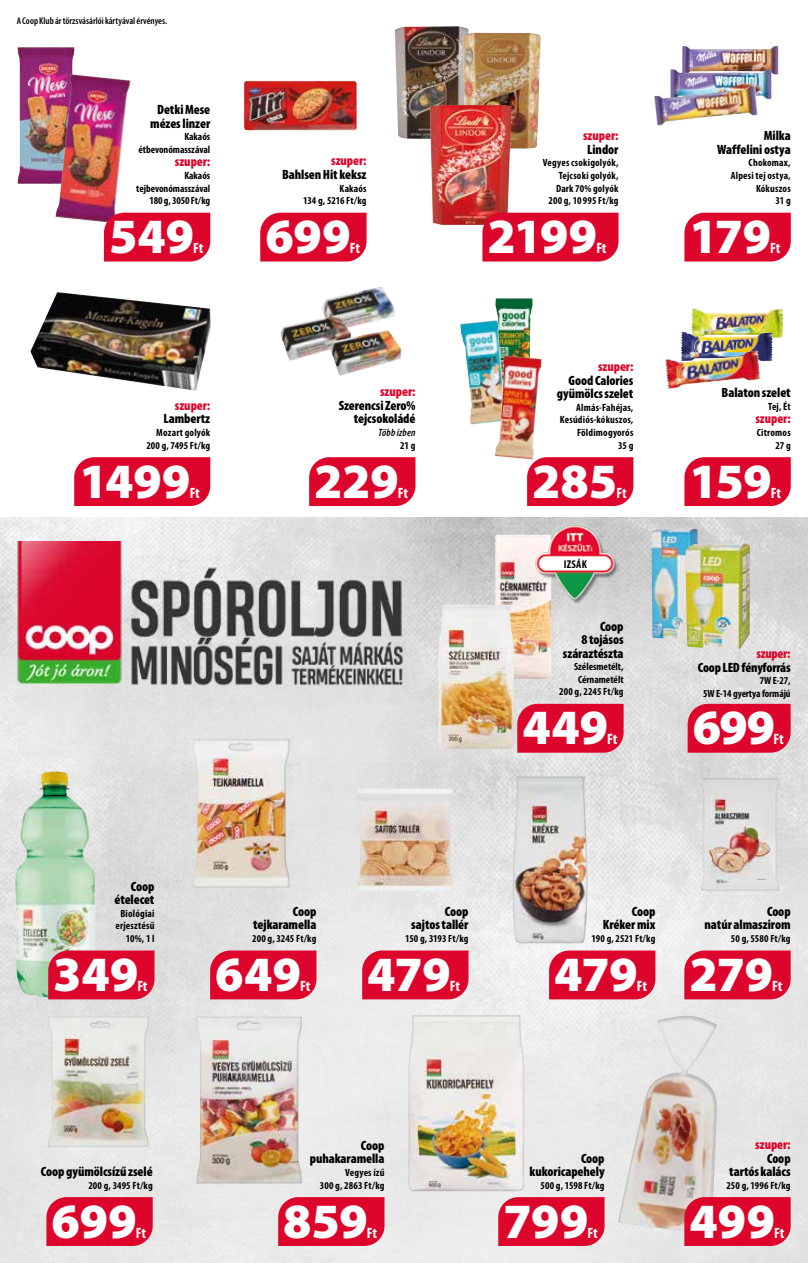
<style>
.page{position:relative;width:808px;height:1263px;background:#fff}
.page>*{position:absolute;margin:0;border:0;box-sizing:border-box;transform-origin:0 0}
.t1{font:900 49.5px "Myriad Pro";letter-spacing:-.005em;color:#fff}
.t2{font:700 condensed 15.15px "Myriad Pro";color:#fff}
.t3{font:700 condensed 15px "Myriad Pro";letter-spacing:-.015em;color:#fff}
.t4{font:900 condensed 13.5px/13.5px "Myriad Pro";letter-spacing:-.005em;color:#000;text-align:right}
.t5{font:900 condensed 13.5px "Myriad Pro";letter-spacing:-.005em;color:#dd052b}
.t6{font:700 condensed 11.4px "Myriad Pro";letter-spacing:.02em;color:#000}
.t7{font:700 condensed 10.5px/12.6px "Myriad Pro";letter-spacing:.01em;color:#000;text-align:right}
.t8{font:700 condensed 10.5px/12.6px "Myriad Pro";letter-spacing:-.01em;color:#000;text-align:right}
.t9{font:italic 600 condensed 10.5px "Myriad Pro";letter-spacing:.015em;color:#000}
.t10{font:600 condensed 9.75px "Myriad Pro";color:#000}
</style>
<div class="page">
<img style="left:0;top:517px;width:808px;height:746px">
<img style="left:18px;top:47px;width:56px;height:137px">
<img style="left:244px;top:81px;width:113px;height:50px">
<img style="left:395px;top:26px;width:74px;height:113px">
<img style="left:682px;top:46px;width:96px;height:29px">
<img style="left:30px;top:292px;width:181px;height:99px">
<img style="left:321px;top:286px;width:74px;height:41px">
<img style="left:495px;top:298px;width:37px;height:60px">
<img style="left:691px;top:309px;width:92px;height:29px">
<div style="left:193px;top:739px;width:96px;height:149px;background:#000;opacity:.34"></div>
<img style="left:55px;top:74px;width:76px;height:148px">
<img style="left:357px;top:788px;width:96px;height:103px">
<img style="left:463px;top:33px;width:78px;height:116px">
<div style="left:513px;top:776px;width:73px;height:167px;background:#000;opacity:.34"></div>
<img style="left:430px;top:105px;width:82px;height:120px">
<div style="left:701px;top:778px;width:78px;height:113px;background:#000;opacity:.34"></div>
<img style="left:670px;top:69px;width:102px;height:31px">
<div style="left:48px;top:1016px;width:101px;height:131px;background:#000;opacity:.34"></div>
<img style="left:654px;top:85px;width:104px;height:41px">
<div style="left:196px;top:1016px;width:106px;height:168px;background:#000;opacity:.34"></div>
<img style="left:460px;top:320px;width:48px;height:105px">
<div style="left:408px;top:1015px;width:114px;height:176px;background:#000;opacity:.34"></div>
<img style="left:495px;top:358px;width:47px;height:101px">
<img style="left:681px;top:332px;width:92px;height:29px">
<img style="left:665px;top:350px;width:95px;height:39px">
<img style="left:495px;top:535px;width:56px;height:144px">
<img style="left:15px;top:771px;width:80px;height:227px">
<img style="left:280px;top:315px;width:71px;height:46px">
<img style="left:330px;top:330px;width:71px;height:46px">
<img style="left:438px;top:605px;width:76px;height:144px">
<img style="left:651px;top:528px;width:46px;height:112px">
<img style="left:685px;top:543px;width:65px;height:107px">
<img style="left:532px;top:523px;width:86px;height:81px">
<div style="left:104px;top:213px;width:106px;height:48px;background:#dd052b"></div>
<div style="left:260px;top:213px;width:107px;height:48px;background:#dd052b"></div>
<div style="left:309px;top:457px;width:106px;height:49px;background:#dd052b"></div>
<div style="left:527px;top:457px;width:106px;height:49px;background:#dd052b"></div>
<div style="left:684px;top:213px;width:107px;height:48px;background:#dd052b"></div>
<svg style="left:684px;top:457px;width:107px;height:49px;background:#de0f34"></svg>
<div style="left:482px;top:213px;width:136px;height:48px;background:#dd052b"></div>
<div style="left:74px;top:457px;width:136px;height:49px;background:#dd052b"></div>
<svg style="left:618px;top:1010px;width:173px;height:236px;background:#ddbcbe"></svg>
<div style="left:517px;top:704px;width:107px;height:49px;background:#dd052b"></div>
<div style="left:48px;top:950px;width:107px;height:49px;background:#dd052b"></div>
<svg style="left:46px;top:1197px;width:107px;height:49px;background:#dd0e32"></svg>
<div style="left:210px;top:950px;width:106px;height:49px;background:#dd052b"></div>
<div style="left:362px;top:950px;width:106px;height:49px;background:#dd052b"></div>
<div style="left:278px;top:1197px;width:106px;height:49px;background:#dd052b"></div>
<div style="left:549px;top:950px;width:106px;height:49px;background:#dd052b"></div>
<div style="left:498px;top:1197px;width:106px;height:49px;background:#dd052b"></div>
<div style="left:684px;top:950px;width:107px;height:49px;background:#dd052b"></div>
<img style="left:10px;top:541px;width:116px;height:142px">
<img style="left:116px;top:562px;width:302px;height:141px">
<div style="left:688px;top:704px;width:103px;height:49px;background:#dd052b"></div>
<p class="t10" style="left:17px;top:16px;width:152px">A Coop Klub ár törzsvásárlói kártyával érvényes.</p>
<p class="t4" style="left:150px;top:102px;width:62px;text-align:center">Detki Mese mézes linzer</p>
<p class="t7" style="left:138px;top:130px;width:73px">Kakaós étbevonómasszával</p>
<p class="t5" style="left:175px;top:153px;width:37px">szuper:</p>
<p class="t7" style="left:136px;top:169px;width:76px">Kakaós tejbevonómasszával<br>180 g, 3050 Ft/kg</p>
<h1 class="t1" style="left:109px;top:208px;width:87px">549</h1>
<h3 class="t3" style="left:193px;top:239px;width:12px">Ft</h3>
<p class="t5" style="left:175px;top:397px;width:37px">szuper:</p>
<p class="t4" style="left:164px;top:412px;width:48px">Lambertz</p>
<p class="t7" style="left:146px;top:426px;width:65px">Mozart golyók<br>200 g, 7495 Ft/kg</p>
<h1 class="t1" style="left:79px;top:453px;width:113px">1499</h1>
<h3 class="t3" style="left:190px;top:483px;width:12px">Ft</h3>
<p class="t5" style="left:331px;top:152px;width:37px">szuper:</p>
<p class="t4" style="left:282px;top:167px;width:86px">Bahlsen Hit keksz</p>
<p class="t7" style="left:303px;top:182px;width:65px">Kakaós<br>134 g, 5216 Ft/kg</p>
<h1 class="t1" style="left:265px;top:208px;width:87px">699</h1>
<h3 class="t3" style="left:350px;top:239px;width:12px">Ft</h3>
<p class="t5" style="left:380px;top:383px;width:37px">szuper:</p>
<p class="t4" style="left:339px;top:398px;width:78px">Szerencsi Zero% tejcsokoládé</p>
<p class="t9" style="left:378px;top:426px;width:38px">Több ízben</p>
<p class="t7" style="left:400px;top:439px;width:17px">21 g</p>
<h1 class="t1" style="left:314px;top:453px;width:86px">229</h1>
<h3 class="t3" style="left:398px;top:483px;width:12px">Ft</h3>
<p class="t5" style="left:583px;top:127px;width:37px">szuper:</p>
<p class="t4" style="left:587px;top:142px;width:33px">Lindor</p>
<p class="t7" style="left:543px;top:156px;width:77px">Vegyes csokigolyók,<br>Tejcsoki golyók,<br>Dark 70% golyók<br>200 g, 10 995 Ft/kg</p>
<p class="t4" style="left:717px;top:129px;width:75px">Milka<br>Waffelini ostya</p>
<p class="t7" style="left:731px;top:156px;width:61px">Chokomax,<br>Alpesi tej ostya,<br>Kókuszos<br>31 g</p>
<h1 class="t1" style="left:488px;top:208px;width:111px">2199</h1>
<h3 class="t3" style="left:596px;top:239px;width:12px">Ft</h3>
<h1 class="t1" style="left:689px;top:208px;width:83px">179</h1>
<h3 class="t3" style="left:770px;top:239px;width:12px">Ft</h3>
<p class="t5" style="left:598px;top:358px;width:37px">szuper:</p>
<p class="t4" style="left:557px;top:373px;width:78px">Good Calories gyümölcs szelet</p>
<p class="t7" style="left:560px;top:401px;width:75px">Almás-Fahéjas,<br>Kesúdiós-kókuszos,<br>Földimogyorós<br>35 g</p>
<p class="t4" style="left:721px;top:386px;width:71px">Balaton szelet</p>
<p class="t7" style="left:768px;top:400px;width:24px">Tej, Ét</p>
<p class="t5" style="left:755px;top:410px;width:37px">szuper:</p>
<p class="t7" style="left:757px;top:426px;width:35px">Citromos<br>27 g</p>
<h1 class="t1" style="left:532px;top:453px;width:86px">285</h1>
<h3 class="t3" style="left:616px;top:483px;width:12px">Ft</h3>
<h1 class="t1" style="left:689px;top:453px;width:84px">159</h1>
<h3 class="t3" style="left:771px;top:483px;width:12px">Ft</h3>
<p class="t6" style="left:564px;top:557px;width:25px">IZSÁK</p>
<p class="t4" style="left:563px;top:619px;width:62px">Coop<br>8 tojásos száraztészta</p>
<p class="t7" style="left:559px;top:660px;width:66px">Szélesmetélt,<br>Cérnametélt<br>200 g, 2245 Ft/kg</p>
<p class="t5" style="left:756px;top:645px;width:36px">szuper:</p>
<p class="t4" style="left:698px;top:660px;width:94px">Coop LED fényforrás</p>
<p class="t8" style="left:703px;top:674px;width:89px">7W E-27,<br>5W E-14 gyertya formájú</p>
<h1 class="t1" style="left:522px;top:699px;width:87px">449</h1>
<h3 class="t3" style="left:607px;top:730px;width:12px">Ft</h3>
<h1 class="t1" style="left:693px;top:699px;width:84px">699</h1>
<h2 class="t2" style="left:774px;top:730px;width:12px">Ft</h2>
<p class="t4" style="left:114px;top:879px;width:42px">Coop ételecet</p>
<p class="t7" style="left:115px;top:907px;width:41px">Biológiai erjesztésű<br>10%, 1 l</p>
<h1 class="t1" style="left:53px;top:946px;width:87px">349</h1>
<h3 class="t3" style="left:137px;top:976px;width:12px">Ft</h3>
<p class="t4" style="left:253px;top:904px;width:65px">Coop tejkaramella</p>
<p class="t7" style="left:252px;top:932px;width:66px">200 g, 3245 Ft/kg</p>
<p class="t4" style="left:411px;top:904px;width:59px">Coop<br>sajtos tallér</p>
<p class="t7" style="left:405px;top:932px;width:65px">150 g, 3193 Ft/kg</p>
<h1 class="t1" style="left:215px;top:946px;width:87px">649</h1>
<h3 class="t3" style="left:300px;top:976px;width:12px">Ft</h3>
<h1 class="t1" style="left:367px;top:946px;width:85px">479</h1>
<h3 class="t3" style="left:450px;top:976px;width:12px">Ft</h3>
<p class="t4" style="left:603px;top:904px;width:54px">Coop<br>Kréker mix</p>
<p class="t7" style="left:591px;top:932px;width:65px">190 g, 2521 Ft/kg</p>
<p class="t4" style="left:704px;top:904px;width:88px">Coop<br>natúr almaszirom</p>
<p class="t7" style="left:731px;top:932px;width:61px">50 g, 5580 Ft/kg</p>
<h1 class="t1" style="left:554px;top:946px;width:85px">479</h1>
<h3 class="t3" style="left:637px;top:976px;width:12px">Ft</h3>
<h1 class="t1" style="left:689px;top:946px;width:85px">279</h1>
<h3 class="t3" style="left:772px;top:976px;width:12px">Ft</h3>
<p class="t4" style="left:41px;top:1164px;width:113px">Coop gyümölcsízű zselé</p>
<p class="t7" style="left:88px;top:1178px;width:66px">200 g, 3495 Ft/kg</p>
<h1 class="t1" style="left:52px;top:1193px;width:87px">699</h1>
<h3 class="t3" style="left:136px;top:1223px;width:12px">Ft</h3>
<p class="t4" style="left:310px;top:1138px;width:76px">Coop puhakaramella</p>
<p class="t7" style="left:320px;top:1166px;width:66px">Vegyes ízű<br>300 g, 2863 Ft/kg</p>
<p class="t4" style="left:529px;top:1151px;width:77px">Coop kukoricapehely</p>
<p class="t7" style="left:540px;top:1178px;width:66px">500 g, 1598 Ft/kg</p>
<p class="t5" style="left:755px;top:1136px;width:37px">szuper:</p>
<p class="t4" style="left:729px;top:1151px;width:63px">Coop<br>tartós kalács</p>
<p class="t7" style="left:726px;top:1178px;width:66px">250 g, 1996 Ft/kg</p>
<h1 class="t1" style="left:283px;top:1193px;width:86px">859</h1>
<h3 class="t3" style="left:367px;top:1223px;width:12px">Ft</h3>
<h1 class="t1" style="left:503px;top:1193px;width:87px">799</h1>
<h3 class="t3" style="left:587px;top:1223px;width:12px">Ft</h3>
<h1 class="t1" style="left:689px;top:1193px;width:87px">499</h1>
<h3 class="t3" style="left:774px;top:1223px;width:12px">Ft</h3>
</div>
